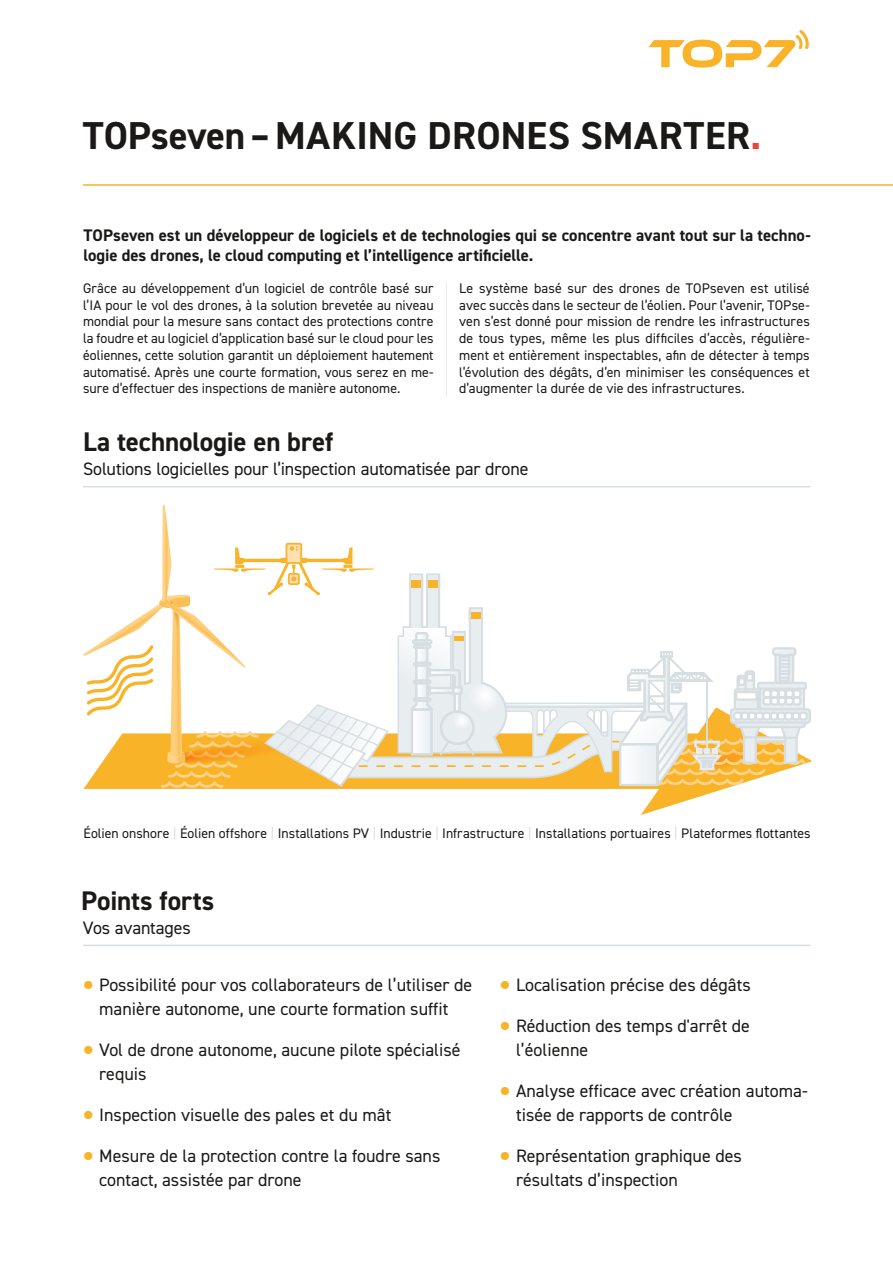
<style>
.page{position:relative;width:893px;height:1263px;background:#fff}
.page>*{position:absolute;margin:0;border:0;box-sizing:border-box;transform-origin:0 0}
.t1{font:700 39px "DIN2014";letter-spacing:.005em;color:#1a1918}
.t2{font:700 27px "DIN2014";letter-spacing:-.005em;color:#1a1918}
.t3{font:18px/24px "DIN2014";color:#1a1918}
.t4{font:700 16.8px/20.1px "DIN2014";color:#1a1918}
.t5{font:13.95px/16.8px "DIN2014";letter-spacing:.005em;color:#1a1918;text-align:justify}
.t6{font:13.8px "DIN2014";letter-spacing:.005em;color:#1a1918}
.s1{color:#e9463d}
.s2{color:#d6dee2}
.s3{font-weight:700;font-size:35.25px;color:#f9b328}
</style>
<div class="page">
<hr style="left:446px;top:282px;width:1px;height:114px;background:#e8edef">
<svg style="left:83px;top:761px;width:730px;height:54px"></svg>
<svg style="left:84px;top:505px;width:728px;height:287px"></svg>
<div style="left:757px;top:682px;width:50px;height:8px;border:2px solid #d6dee2;border-radius:2px"></div>
<svg style="left:648px;top:30px;width:161px;height:38px"></svg>
<hr style="left:83px;top:184px;width:810px;height:2px;background:#f9b328">
<hr style="left:83px;top:486px;width:727px;height:1px;background:#d6dee2">
<hr style="left:83px;top:945px;width:727px;height:1px;background:#d6dee2">
<h1 class="t1" style="left:83px;top:110px;width:680px">TOPseven–MAKING DRONES SMARTER<span class="s1">.</span></h1>
<p class="t4" style="left:83px;top:225px;width:729px">TOPseven est un développeur de logiciels et de technologies qui se concentre avant tout sur la techno&shy;logie des drones, le cloud computing et l’intelligence artificielle.</p>
<p class="t5" style="left:83px;top:279px;width:352px">Grâce au développement d’un logiciel de contrôle basé sur l’IA pour le vol des drones, à la solution brevetée au niveau mondial pour la mesure sans contact des protections contre la foudre et au logiciel d’application basé sur le cloud pour les éoliennes, cette solution garantit un déploiement hautement automatisé. Après une courte formation, vous serez en me&shy;sure d’effectuer des inspections de manière autonome.</p>
<p class="t5" style="left:459px;top:279px;width:352px">Le système basé sur des drones de TOPseven est utilisé avec succès dans le secteur de l’éolien. Pour l’avenir, TOPse&shy;ven s’est donné pour mission de rendre les infrastructures de tous types, même les plus difficiles d’accès, régulière&shy;ment et entièrement inspectables, afin de détecter à temps l’évolution des dégâts, d’en minimiser les conséquences et d’augmenter la durée de vie des infrastructures.</p>
<h2 class="t2" style="left:83px;top:424px;width:252px">La technologie en bref</h2>
<p class="t3" style="left:83px;top:457px;width:447px">Solutions logicielles pour l’inspection automatisée par drone</p>
<p class="t6" style="left:83px;top:824px;width:729px">Éolien onshore <span class="s2">|</span> Éolien offshore <span class="s2">|</span> Installations PV <span class="s2">|</span> Industrie <span class="s2">|</span> Infrastructure <span class="s2">|</span> Installations portuaires <span class="s2">|</span> Plateformes flottantes</p>
<h2 class="t2" style="left:81px;top:882px;width:135px">Points forts</h2>
<p class="t3" style="left:83px;top:915px;width:109px">Vos avantages</p>
<p class="t3" style="left:83px;top:973px;width:391px;text-align:center"><span class="s3">•</span> Possibilité pour vos collaborateurs de l’utiliser de manière autonome, une courte formation suffit</p>
<p class="t3" style="left:99px;top:1038px;width:363px;text-indent:-16px"><span class="s3">•</span> Vol de drone autonome, aucune pilote spécialisé requis</p>
<p class="t3" style="left:83px;top:1103px;width:310px"><span class="s3">•</span> Inspection visuelle des pales et du mât</p>
<p class="t3" style="left:99px;top:1144px;width:343px;text-indent:-16px"><span class="s3">•</span> Mesure de la protection contre la foudre sans contact, assistée par drone</p>
<p class="t3" style="left:500px;top:973px;width:252px"><span class="s3">•</span> Localisation précise des dégâts</p>
<p class="t3" style="left:516px;top:1014px;width:236px;text-indent:-16px"><span class="s3">•</span> Réduction des temps d'arrêt de l’éolienne</p>
<p class="t3" style="left:516px;top:1079px;width:293px;text-indent:-16px"><span class="s3">•</span> Analyse efficace avec création automa&shy;tisée de rapports de contrôle</p>
<p class="t3" style="left:516px;top:1144px;width:227px;text-indent:-16px"><span class="s3">•</span> Représentation graphique des résultats d’inspection</p>
</div>
